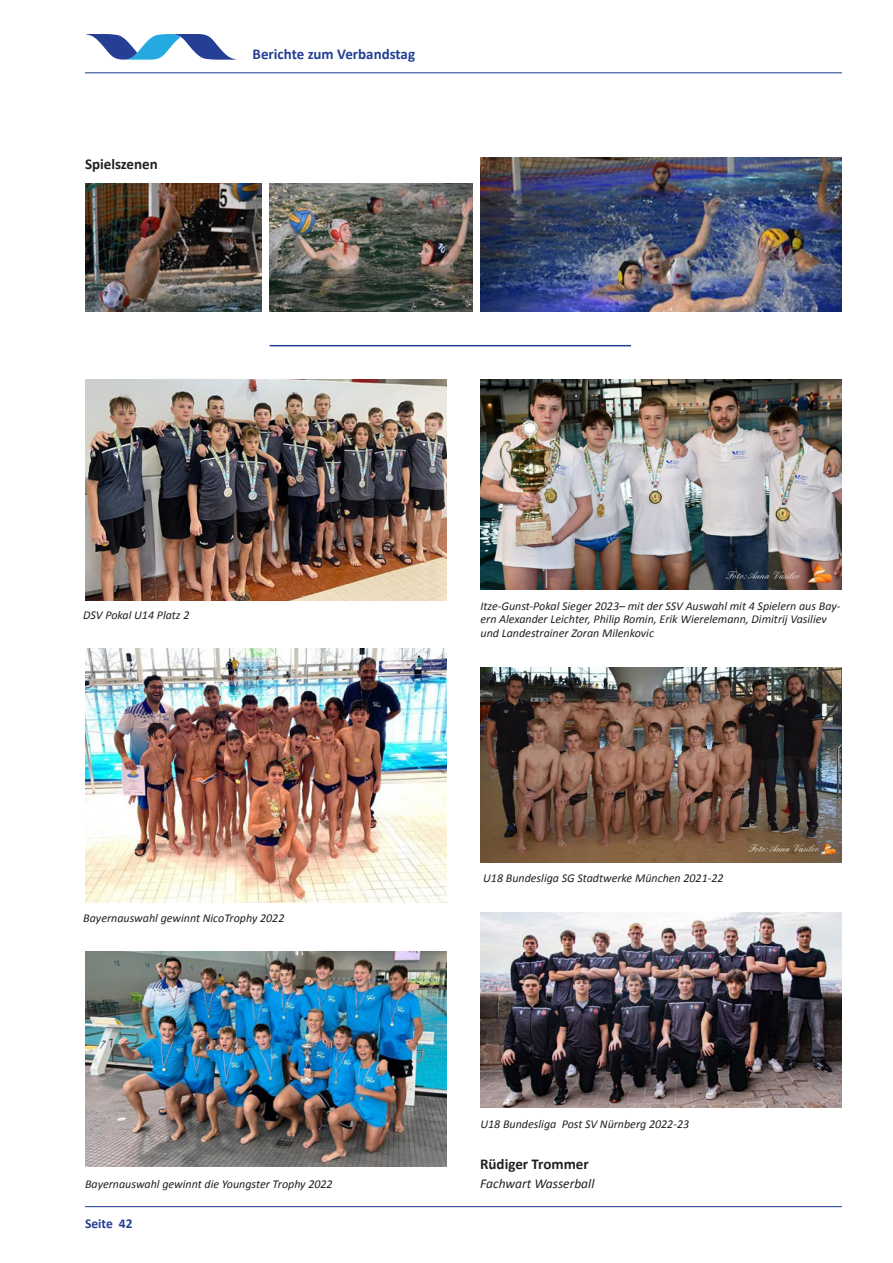
<style>
.page{position:relative;width:893px;height:1263px;background:#fff}
.page>*{position:absolute;margin:0;border:0;box-sizing:border-box;transform-origin:0 0}
.t1{font:700 15px "Calibri";color:#231f20}
.t2{font:700 15px "Calibri";color:#243f94}
.t3{font:italic 13.5px "Calibri";color:#231f20}
.t4{font:700 13.5px "Calibri";color:#243f94}
.t5{font:italic 12px/13.5px "Calibri";color:#231f20}
</style>
<div class="page">
<svg style="left:86px;top:34px;width:150px;height:26px"></svg>
<hr style="left:85px;top:1206px;width:757px;height:1px;background:#243f94">
<hr style="left:85px;top:72px;width:757px;height:1px;background:#243f94">
<img style="left:85px;top:184px;width:176px;height:127px">
<img style="left:270px;top:184px;width:202px;height:127px">
<img style="left:480px;top:157px;width:362px;height:154px">
<img style="left:85px;top:380px;width:362px;height:220px">
<hr style="left:270px;top:345px;width:361px;height:1px;background:#243f94">
<img style="left:480px;top:380px;width:362px;height:210px">
<img style="left:480px;top:667px;width:362px;height:195px">
<img style="left:85px;top:649px;width:362px;height:253px">
<img style="left:480px;top:912px;width:362px;height:195px">
<img style="left:85px;top:952px;width:361px;height:214px">
<p class="t1" style="left:85px;top:154px;width:74px">Spielszenen</p>
<p class="t2" style="left:253px;top:45px;width:164px">Berichte zum Verbandstag</p>
<p class="t5" style="left:83px;top:608px;width:108px">DSV Pokal U14 Platz 2</p>
<p class="t5" style="left:480px;top:599px;width:362px">Itze-Gunst-Pokal Sieger 2023– mit der SSV Auswahl mit 4 Spielern aus Bay&shy;ern Alexander Leichter, Philip Romin, Erik Wierelemann, Dimitrij Vasiliev und Landestrainer Zoran Milenkovic</p>
<p class="t5" style="left:83px;top:911px;width:203px">Bayernauswahl gewinnt NicoTrophy 2022</p>
<p class="t5" style="left:483px;top:871px;width:242px">U18 Bundesliga SG Stadtwerke München 2021-22</p>
<p class="t5" style="left:480px;top:1117px;width:210px">U18 Bundesliga Post SV Nürnberg 2022-23</p>
<p class="t1" style="left:480px;top:1154px;width:110px">Rüdiger Trommer</p>
<p class="t5" style="left:85px;top:1176px;width:249px">Bayernauswahl gewinnt die Youngster Trophy 2022</p>
<p class="t3" style="left:480px;top:1174px;width:116px">Fachwart Wasserball</p>
<p class="t4" style="left:85px;top:1215px;width:49px">Seite 42</p>
</div>
